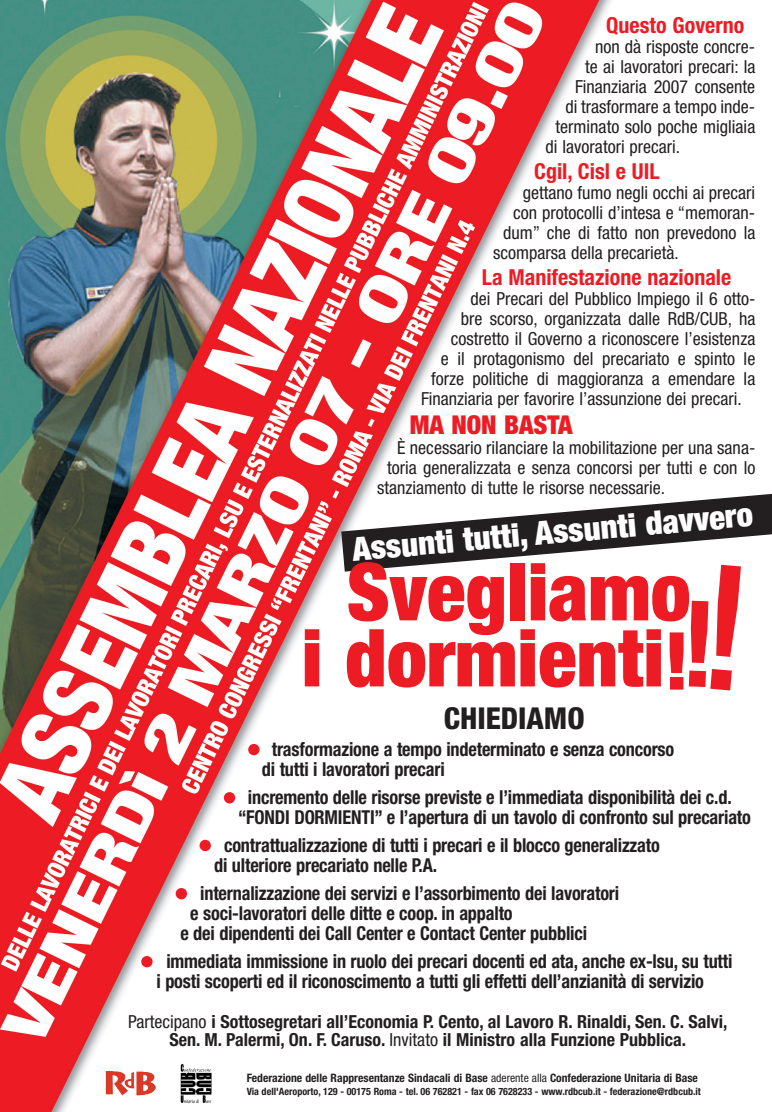
<style>
.page{position:relative;width:772px;height:1112px;background:#fff}
.page>*{position:absolute;margin:0;border:0;box-sizing:border-box;transform-origin:0 0}
.t1{font:900 condensed 80px/66px "Helvetica Neue";color:#ed1c24;text-align:center}
.t2{font:900 condensed 32.8px "Helvetica Neue";color:#fff}
.t3{font:800 condensed 30.16px "Helvetica Neue";color:#231f20}
.t4{font:900 condensed 26px "Helvetica Neue";color:#ed1c24}
.t5{font:700 condensed 22px "Helvetica Neue";color:#ed1c24}
.t6{font:700 condensed 19.2px/20px "Helvetica Neue";letter-spacing:-.01em;color:#231f20;scale:.95 1}
.t7{font:condensed 18px "Helvetica Neue";color:#231f20}
.t8{font:700 condensed 18px/18px "Helvetica Neue";color:#231f20;text-align:center}
.t9{font:700 condensed 11.6px "Helvetica Neue";color:#231f20}
.t10{font:700 condensed 10.08px "Helvetica Neue";color:#231f20}
.s1{font-weight:400}
</style>
<div class="page">
<img style="left:0;top:0;width:611px;height:1111px">
<img style="left:113px;top:1070px;width:15px;height:25px">
<img style="left:179px;top:1063px;width:33px;height:39px">
<div style="left:248px;top:743px;width:11px;height:12px;background:#ed1c24;border-radius:50%"></div>
<div style="left:224px;top:792px;width:11px;height:11px;background:#ed1c24;border-radius:50%"></div>
<div style="left:199px;top:839px;width:12px;height:12px;background:#ed1c24;border-radius:50%"></div>
<svg style="left:175px;top:887px;width:12px;height:12px"></svg>
<div style="left:141px;top:955px;width:11px;height:12px;background:#ed1c24;border-radius:50%"></div>
<svg style="left:341px;top:493px;width:430px;height:197px"></svg>
<p class="t5" style="left:606px;top:17px;width:139px">Questo Governo</p>
<p class="t7" style="left:594px;top:40px;width:162px">non dà risposte concre-</p>
<p class="t7" style="left:584px;top:60px;width:171px">te ai lavoratori precari: la</p>
<p class="t7" style="left:575px;top:80px;width:181px">Finanziaria 2007 consente</p>
<p class="t7" style="left:565px;top:100px;width:191px">di trasformare a tempo inde-</p>
<p class="t7" style="left:555px;top:120px;width:201px">terminato solo poche migliaia</p>
<p class="t7" style="left:545px;top:140px;width:136px">di lavoratori precari.</p>
<p class="t5" style="left:534px;top:163px;width:127px">Cgil, Cisl e UIL</p>
<p class="t7" style="left:522px;top:186px;width:234px">gettano fumo negli occhi ai precari</p>
<p class="t7" style="left:512px;top:206px;width:244px">con protocolli d’intesa e “memoran-</p>
<p class="t7" style="left:503px;top:226px;width:253px">dum” che di fatto non prevedono la</p>
<p class="t7" style="left:493px;top:246px;width:187px">scomparsa della precarietà.</p>
<p class="t5" style="left:481px;top:269px;width:251px">La Manifestazione nazionale</p>
<p class="t7" style="left:470px;top:292px;width:286px">dei Precari del Pubblico Impiego il 6 otto-</p>
<p class="t7" style="left:460px;top:312px;width:296px">bre scorso, organizzata dalle RdB/CUB, ha</p>
<p class="t7" style="left:450px;top:332px;width:306px">costretto il Governo a riconoscere l’esistenza</p>
<p class="t7" style="left:440px;top:352px;width:316px">e il protagonismo del precariato e spinto le</p>
<p class="t7" style="left:430px;top:372px;width:325px">forze politiche di maggioranza a emendare la</p>
<p class="t7" style="left:421px;top:392px;width:322px">Finanziaria per favorire l’assunzione dei precari.</p>
<h3 class="t4" style="left:409px;top:415px;width:164px">MA NON BASTA</h3>
<p class="t7" style="left:397px;top:441px;width:359px">È necessario rilanciare la mobilitazione per una sana-</p>
<p class="t7" style="left:387px;top:461px;width:369px">toria generalizzata e senza concorsi per tutti e con lo</p>
<p class="t7" style="left:377px;top:481px;width:289px">stanziamento di tutte le risorse necessarie.</p>
<h2 class="t2" style="left:351px;top:537px;width:403px;rotate:-5deg">Assunti tutti, Assunti davvero</h2>
<h1 class="t1" style="left:301px;top:565px;width:390px">Svegliamo<br>i dormienti!</h1>
<h3 class="t3" style="left:443px;top:707px;width:142px">CHIEDIAMO</h3>
<p class="t6" style="left:262px;top:740px;width:435px;text-indent:10px">trasformazione a tempo indeterminato e senza concorso di tutti i lavoratori precari</p>
<p class="t6" style="left:238px;top:788px;width:541px;text-align:center">incremento delle risorse previste e l’immediata disponibilità dei c.d. “FONDI DORMIENTI” e l’apertura di un tavolo di confronto sul precariato</p>
<p class="t6" style="left:214px;top:836px;width:470px;text-indent:10px">contrattualizzazione di tutti i precari e il blocco generalizzato di ulteriore precariato nelle P.A.</p>
<p class="t6" style="left:200px;top:884px;width:442px">internalizzazione dei servizi e l’assorbimento dei lavoratori</p>
<p class="t6" style="left:190px;top:904px;width:340px">e soci-lavoratori delle ditte e coop. in appalto</p>
<p class="t6" style="left:180px;top:924px;width:429px">e dei dipendenti dei Call Center e Contact Center pubblici</p>
<p class="t6" style="left:156px;top:952px;width:607px;text-indent:10px">immediata immissione in ruolo dei precari docenti ed ata, anche ex-lsu, su tutti i posti scoperti ed il riconoscimento a tutti gli effetti dell’anzianità di servizio</p>
<p class="t8" style="left:128px;top:1014px;width:600px"><span class="s1">Partecipano</span> i Sottosegretari all’Economia P. Cento, al Lavoro R. Rinaldi, Sen. C. Salvi,<br>Sen. M. Palermi, On. F. Caruso. <span class="s1">Invitato</span> il Ministro alla Funzione Pubblica.</p>
<p class="t9" style="left:246px;top:1073px;width:452px">Federazione delle Rappresentanze Sindacali di Base <span class="s1">aderente alla</span> Confederazione Unitaria di Base</p>
<p class="t10" style="left:246px;top:1087px;width:455px">Via dell'Aeroporto, 129 - 00175 Roma - tel. 06 762821 - fax 06 7628233 - www.rdbcub.it - federazione@rdbcub.it</p>
</div>
